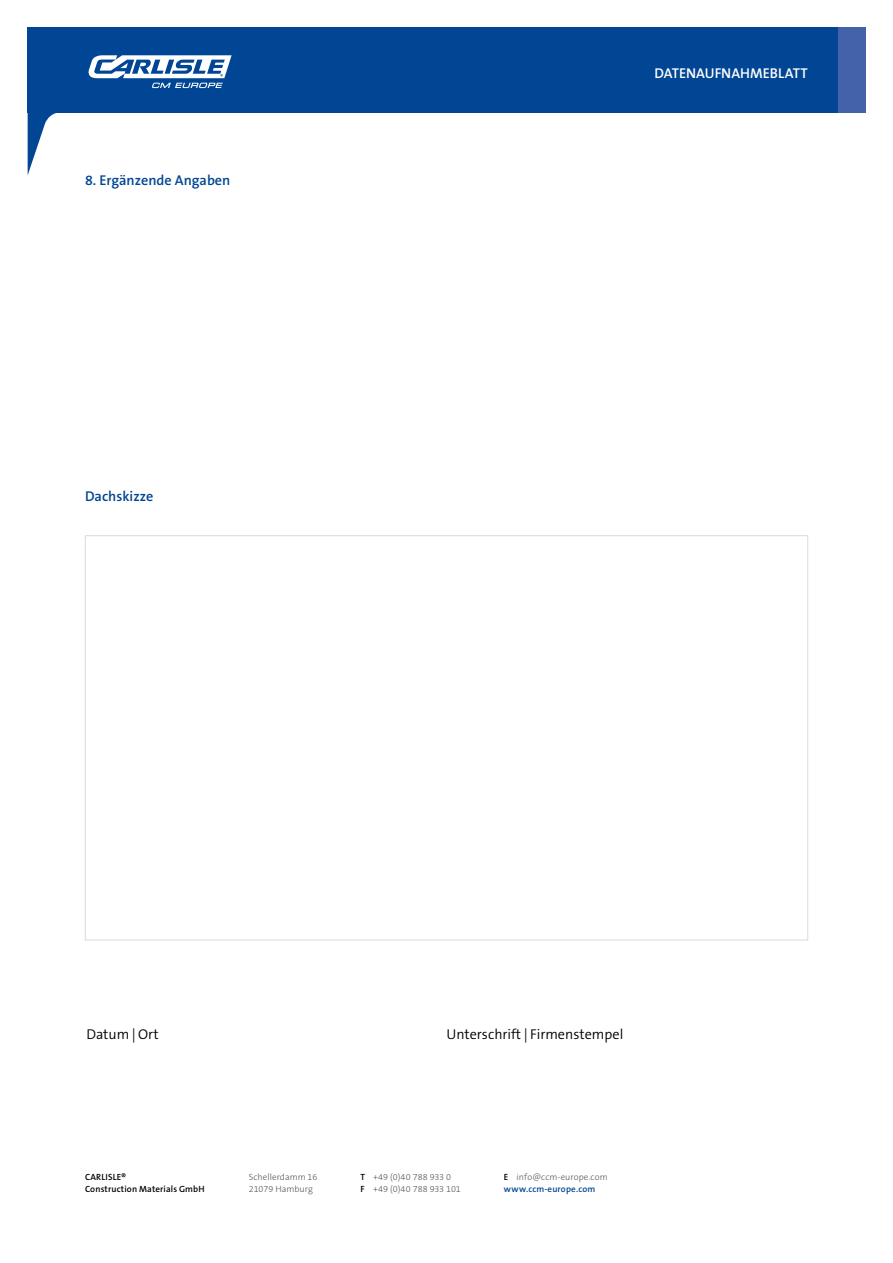
<style>
.page{position:relative;width:893px;height:1263px;background:#fff}
.page>*{position:absolute;margin:0;border:0;box-sizing:border-box;transform-origin:0 0}
.t1{font:300 14.25px "The Sans B4";color:#000}
.t2{font:600 14.25px "The Sans B6";color:#014694}
.t3{font:600 14.25px "The Sans B6";color:#fff}
.t4{font:300 9px/12px "The Sans B3";letter-spacing:.005em;color:#575756}
.t5{font:600 9px/12px "The Sans B6";letter-spacing:.015em;color:#000}
.t6{font:600 9px "The Sans B6";letter-spacing:.015em;color:#014694}
.s1{font-family:"The Sans B6";font-weight:600;color:#000}
</style>
<div class="page">
<div style="left:28px;top:28px;width:837px;height:85px;background:#014694"></div>
<div style="left:838px;top:28px;width:27px;height:85px;background:#4462a9"></div>
<svg style="left:28px;top:55px;width:204px;height:119px"></svg>
<h1 class="t2" style="left:85px;top:172px;width:147px">8. Ergänzende Angaben</h1>
<h1 class="t2" style="left:85px;top:489px;width:70px">Dachskizze</h1>
<h1 class="t3" style="left:654px;top:66px;width:155px">DATENAUFNAHMEBLATT</h1>
<h1 class="t1" style="left:86px;top:1027px;width:74px">Datum | Ort</h1>
<h1 class="t1" style="left:446px;top:1027px;width:178px">Unterschrift | Firmenstempel</h1>
<p class="t5" style="left:85px;top:1171px;width:121px">CARLISLE®<br>Construction Materials GmbH</p>
<p class="t4" style="left:249px;top:1171px;width:70px">Schellerdamm 16<br>21079 Hamburg</p>
<p class="t4" style="left:360px;top:1171px;width:102px"><span class="s1">T</span> +49 (0)40 788 933 0<br><span class="s1">F</span> +49 (0)40 788 933 101</p>
<p class="t4" style="left:504px;top:1171px;width:105px"><span class="s1">E</span> info@ccm-europe.com</p>
<p class="t6" style="left:504px;top:1184px;width:93px">www.ccm-europe.com</p>
</div>
